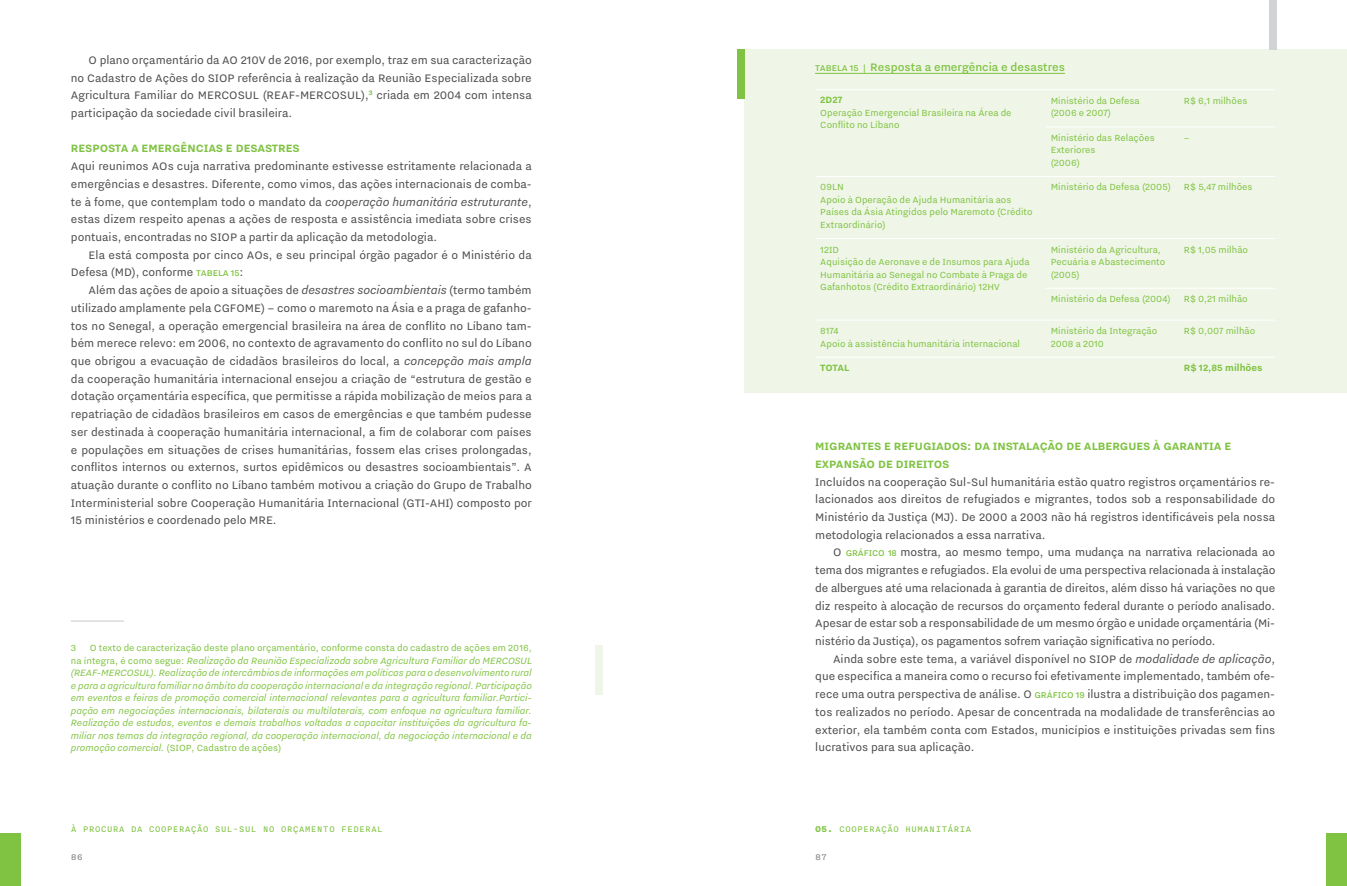
<style>
.page{position:relative;width:1347px;height:886px;background:#fff}
.page>*{position:absolute;margin:0;border:0;box-sizing:border-box;transform-origin:0 0}
.t1{font:13.75px/17.8px "Nitti Grotesk";color:#4d4d4f;text-align:justify}
.t2{font:500 13.75px "Nitti Grotesk";color:#80c342}
.t3{font:700 13.12px/17.8px "Nitti Grotesk";color:#80c342}
.t4{font:italic 11.25px/12.5px "Nitti Grotesk";color:#80c342;text-align:justify}
.t5{font:11.25px/12.5px "Nitti Grotesk";color:#80c342}
.t6{font:700 11.25px "Nitti Grotesk";color:#80c342}
.t7{font:10px "Nitti Basic";color:#80c342}
.t8{font:10px "Nitti Basic";color:#808285}
.s1{font-style:italic}
.s2{font-weight:500;font-size:10.62px;color:#80c342}
.s3{font-style:normal}
.s4{font-size:10.62px}
.s5{font-family:"Nitti";font-weight:700}
</style>
<div class="page">
<div style="left:1325px;top:833px;width:21px;height:53px;background:#80c342"></div>
<div style="left:0;top:833px;width:21px;height:53px;background:#80c342"></div>
<hr style="left:71px;top:620px;width:53px;height:2px;background:#d1d3d4">
<div style="left:744px;top:50px;width:602px;height:343px;background:#eff6e8"></div>
<hr style="left:815px;top:89px;width:230px;height:1px;background:#fff">
<hr style="left:1045px;top:89px;width:138px;height:1px;background:#fff">
<hr style="left:1183px;top:89px;width:91px;height:1px;background:#fff">
<hr style="left:1045px;top:127px;width:138px;height:1px;background:#fff">
<hr style="left:1183px;top:127px;width:91px;height:1px;background:#fff">
<hr style="left:815px;top:176px;width:230px;height:1px;background:#fff">
<hr style="left:1045px;top:176px;width:138px;height:1px;background:#fff">
<hr style="left:1183px;top:176px;width:91px;height:1px;background:#fff">
<hr style="left:815px;top:238px;width:230px;height:1px;background:#fff">
<hr style="left:1045px;top:238px;width:138px;height:1px;background:#fff">
<hr style="left:1183px;top:238px;width:91px;height:1px;background:#fff">
<hr style="left:1045px;top:288px;width:138px;height:1px;background:#fff">
<hr style="left:1183px;top:288px;width:91px;height:1px;background:#fff">
<hr style="left:815px;top:320px;width:230px;height:1px;background:#fff">
<hr style="left:1045px;top:320px;width:138px;height:1px;background:#fff">
<hr style="left:1183px;top:320px;width:91px;height:1px;background:#fff">
<hr style="left:815px;top:357px;width:230px;height:1px;background:#fff">
<hr style="left:1045px;top:357px;width:138px;height:1px;background:#fff">
<hr style="left:1183px;top:357px;width:91px;height:1px;background:#fff">
<hr style="left:815px;top:73px;width:250px;height:1px;background:#80c342">
<div style="left:737px;top:50px;width:7px;height:49px;background:#80c342"></div>
<div style="left:595px;top:645px;width:7px;height:49px;background:#eff6e8"></div>
<div style="left:1269px;top:1px;width:7px;height:49px;background:#d1d3d4"></div>
<p class="t1" style="left:71px;top:51px;width:462px;text-indent:18px">O plano orçamentário da AO 210V de 2016, por exemplo, traz em sua caracterização no Cadastro de Ações do SIOP referência à realização da Reunião Especializada sobre Agricultura Familiar do MERCOSUL (REAF-MERCOSUL),<sup>3</sup> criada em 2004 com intensa participação da sociedade civil brasileira.</p>
<p class="t3" style="left:71px;top:139px;width:230px">RESPOSTA A EMERGÊNCIAS E DESASTRES</p>
<p class="t1" style="left:71px;top:157px;width:462px">Aqui reunimos AOs cuja narrativa predominante estivesse estritamente relacionada a emergências e desastres. Diferente, como vimos, das ações internacionais de comba&shy;te à fome, que contemplam todo o mandato da <span class="s1">cooperação humanitária estruturante</span>, estas dizem respeito apenas a ações de resposta e assistência imediata sobre crises pontuais, encontradas no SIOP a partir da aplicação da metodologia.</p>
<p class="t1" style="left:71px;top:246px;width:462px;text-indent:18px">Ela está composta por cinco AOs, e seu principal órgão pagador é o Ministério da<br>Defesa (MD), conforme <span class="s2">TABELA 15</span>:</p>
<p class="t1" style="left:71px;top:281px;width:462px;text-indent:18px">Além das ações de apoio a situações de <span class="s1">desastres socioambientais</span> (termo também utilizado amplamente pela CGFOME) – como o maremoto na Ásia e a praga de gafanho&shy;tos no Senegal, a operação emergencial brasileira na área de conflito no Líbano tam&shy;bém merece relevo: em 2006, no contexto de agravamento do conflito no sul do Líbano que obrigou a evacuação de cidadãos brasileiros do local, a <span class="s1">concepção mais ampla </span>da cooperação humanitária internacional ensejou a criação de “estrutura de gestão e dotação orçamentária específica, que permitisse a rápida mobilização de meios para a repatriação de cidadãos brasileiros em casos de emergências e que também pudesse ser destinada à cooperação humanitária internacional, a fim de colaborar com países e populações em situações de crises humanitárias, fossem elas crises prolongadas, conflitos internos ou externos, surtos epidêmicos ou desastres socioambientais”. A atuação durante o conflito no Líbano também motivou a criação do Grupo de Trabalho Interministerial sobre Cooperação Humanitária Internacional (GTI-AHI) composto por 15 ministérios e coordenado pelo MRE.</p>
<p class="t4" style="left:71px;top:641px;width:462px"><span class="s3">3 O texto de caracterização deste plano orçamentário, conforme consta do cadastro de ações em 2016, na íntegra, é como segue:</span> Realização da Reunião Especializada sobre Agricultura Familiar do MERCOSUL (REAF-MERCOSUL). Realização de intercâmbios de informações em políticas para o desenvolvimento rural e para a agricultura familiar no âmbito da cooperação internacional e da integração regional. Participação em eventos e feiras de promoção comercial internacional relevantes para a agricultura familiar.Partici&shy;pação em negociações internacionais, bilaterais ou multilaterais, com enfoque na agricultura familiar.<br>Realização de estudos, eventos e demais trabalhos voltadas a capacitar instituições da agricultura fa&shy;miliar nos temas da integração regional, da cooperação internacional, da negociação internacional e da promoção comercial. <span class="s3">(SIOP, Cadastro de ações)</span></p>
<p class="t2" style="left:815px;top:60px;width:251px"><span class="s4">TABELA 15 |</span> Resposta a emergência e desastres</p>
<p class="t6" style="left:820px;top:94px;width:24px">2D27</p>
<p class="t5" style="left:820px;top:106px;width:193px">Operação Emergencial Brasileira na Área de<br>Conflito no Líbano</p>
<p class="t5" style="left:1050px;top:94px;width:91px">Ministério da Defesa (2006 e 2007)</p>
<p class="t5" style="left:1183px;top:94px;width:65px">R$ 6,1 milhões</p>
<p class="t5" style="left:1050px;top:131px;width:105px">Ministério das Relações<br>Exteriores<br>(2006)</p>
<p class="t5" style="left:1183px;top:131px;width:7px">–</p>
<p class="t5" style="left:820px;top:181px;width:214px">09LN<br>Apoio à Operação de Ajuda Humanitária aos<br>Países da Ásia Atingidos pelo Maremoto (Crédito<br>Extraordinário)</p>
<p class="t5" style="left:1050px;top:181px;width:203px">Ministério da Defesa (2005) R$ 5,47 milhões</p>
<p class="t5" style="left:820px;top:243px;width:211px">12ID<br>Aquisição de Aeronave e de Insumos para Ajuda Humanitária ao Senegal no Combate à Praga de Gafanhotos (Crédito Extraordinário) 12HV</p>
<p class="t5" style="left:1050px;top:243px;width:116px">Ministério da Agricultura,<br>Pecuária e Abastecimento (2005)</p>
<p class="t5" style="left:1183px;top:243px;width:66px">R$ 1,05 milhão</p>
<p class="t5" style="left:1050px;top:293px;width:199px">Ministério da Defesa (2004) R$ 0,21 milhão</p>
<p class="t5" style="left:820px;top:324px;width:201px">8174<br>Apoio à assistência humanitária internacional</p>
<p class="t5" style="left:1050px;top:324px;width:108px">Ministério da Integração<br>2008 a 2010</p>
<p class="t5" style="left:1183px;top:324px;width:73px">R$ 0,007 milhão</p>
<p class="t6" style="left:820px;top:361px;width:31px">TOTAL</p>
<p class="t6" style="left:1183px;top:361px;width:80px">R$ 12,85 milhões</p>
<p class="t3" style="left:815px;top:437px;width:417px">MIGRANTES E REFUGIADOS: DA INSTALAÇÃO DE ALBERGUES À GARANTIA E<br>EXPANSÃO DE DIREITOS</p>
<p class="t1" style="left:815px;top:473px;width:461px">Incluídos na cooperação Sul-Sul humanitária estão quatro registros orçamentários re&shy;lacionados aos direitos de refugiados e migrantes, todos sob a responsabilidade do Ministério da Justiça (MJ). De 2000 a 2003 não há registros identificáveis pela nossa metodologia relacionados a essa narrativa.</p>
<p class="t1" style="left:815px;top:543px;width:462px;text-indent:18px">O <span class="s2">GRÁFICO 18</span> mostra, ao mesmo tempo, uma mudança na narrativa relacionada ao tema dos migrantes e refugiados. Ela evolui de uma perspectiva relacionada à instalação de albergues até uma relacionada à garantia de direitos, além disso há variações no que diz respeito à alocação de recursos do orçamento federal durante o período analisado.<br>Apesar de estar sob a responsabilidade de um mesmo órgão e unidade orçamentária (Mi&shy;nistério da Justiça), os pagamentos sofrem variação significativa no período.</p>
<p class="t1" style="left:815px;top:650px;width:461px;text-indent:18px">Ainda sobre este tema, a variável disponível no SIOP de <span class="s1">modalidade de aplicação</span>, que especifica a maneira como o recurso foi efetivamente implementado, também ofe&shy;rece uma outra perspectiva de análise. O <span class="s2">GRÁFICO 19</span> ilustra a distribuição dos pagamen&shy;tos realizados no período. Apesar de concentrada na modalidade de transferências ao exterior, ela também conta com Estados, municípios e instituições privadas sem fins lucrativos para sua aplicação.</p>
<p class="t7" style="left:71px;top:823px;width:314px">À PROCURA DA COOPERAÇÃO SUL-SUL NO ORÇAMENTO FEDERAL</p>
<p class="t7" style="left:815px;top:824px;width:158px"><span class="s5">05.</span> COOPERAÇÃO HUMANITÁRIA</p>
<p class="t8" style="left:71px;top:851px;width:13px">86</p>
<p class="t8" style="left:815px;top:851px;width:13px">87</p>
</div>
